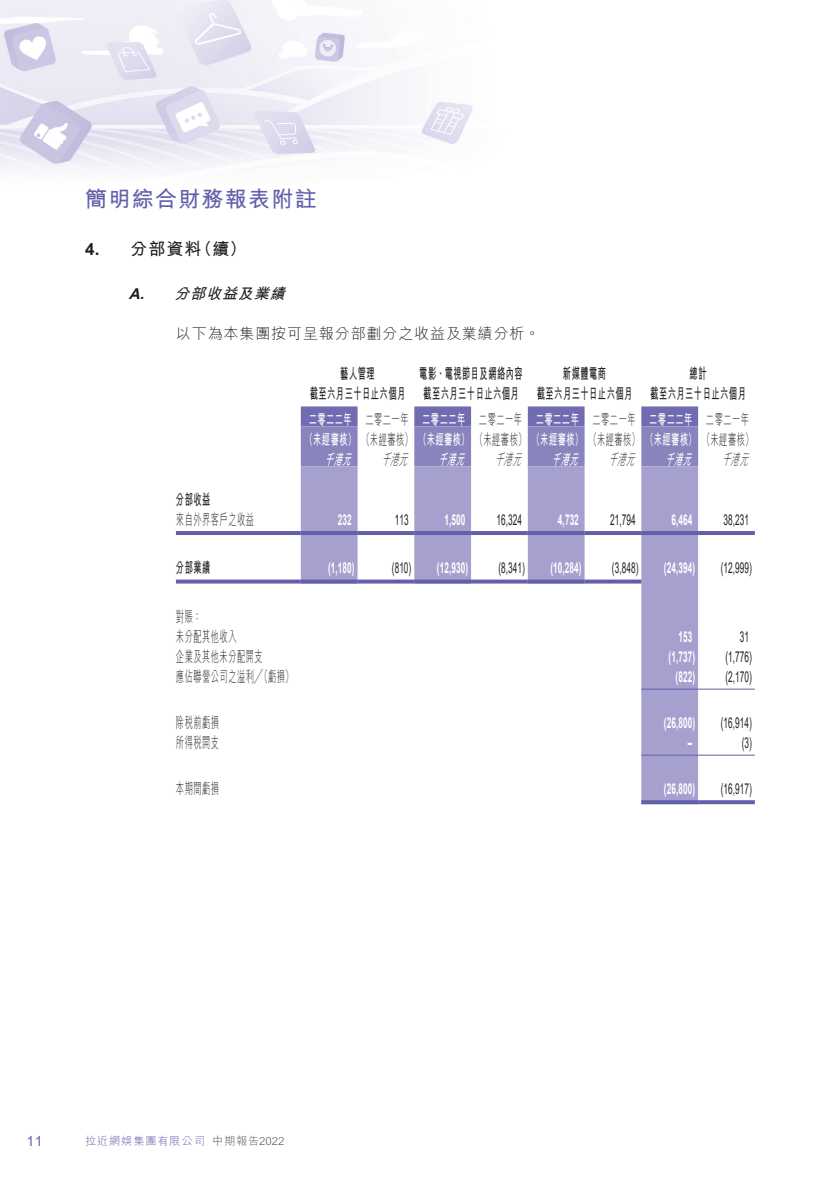
<style>
.page{position:relative;width:840px;height:1191px;background:#fff}
.page>*{position:absolute;margin:0;border:0;box-sizing:border-box;transform-origin:0 0}
.t1{font:700 22px "M Hei HK";letter-spacing:.06em;color:#635faa}
.t2{font:700 17px "M Hei HK";color:#231f20}
.t3{font:700 17px "Arial";color:#231f20}
.t4{font:15px "Arial";letter-spacing:.01em;color:#231f20;scale:.55 1}
.t5{font:700 15px "Arial";letter-spacing:.01em;color:#fff;scale:.55 1}
.t6{font:300 15px "M Hei HK";letter-spacing:.06em;color:#231f20;scale:.55 1}
.t7{font:700 15px "M Hei HK";letter-spacing:.06em;color:#231f20;scale:.55 1}
.t8{font:700 15px "M Hei HK";letter-spacing:.06em;color:#fff;scale:.55 1}
.t9{font:300 15px "M Hei HK";letter-spacing:.06em;color:#231f20}
.t10{font:italic 300 15px "M Hei HK";color:#231f20;scale:.55 1}
.t11{font:italic 700 15px "M Hei HK";color:#fff;scale:.55 1}
.t12{font:italic 700 15px "M Hei HK";color:#231f20}
.t13{font:italic 700 15px "Arial";color:#231f20}
.t14{font:14px "Arial";color:#635faa}
.t15{font:300 11.2px "M Hei HK";letter-spacing:.075em;color:#635faa}
.t16{font:300 11.2px "M Hei HK";letter-spacing:.01em;color:#57585a}
.s1{font-weight:300;color:#231f20}
</style>
<div class="page">
<img style="left:0;top:0;width:755px;height:805px">
<svg style="left:300px;top:406px;width:397px;height:60px"></svg>
<svg style="left:300px;top:466px;width:397px;height:338px"></svg>
<hr style="left:176px;top:531px;width:124px;height:4px;background:#635faa">
<hr style="left:300px;top:531px;width:57px;height:4px;background:#635faa">
<hr style="left:357px;top:531px;width:57px;height:4px;background:#635faa">
<hr style="left:414px;top:531px;width:57px;height:4px;background:#635faa">
<hr style="left:471px;top:531px;width:56px;height:4px;background:#635faa">
<hr style="left:527px;top:531px;width:57px;height:4px;background:#635faa">
<hr style="left:584px;top:531px;width:57px;height:4px;background:#635faa">
<hr style="left:641px;top:531px;width:56px;height:4px;background:#635faa">
<hr style="left:697px;top:531px;width:57px;height:4px;background:#635faa">
<svg style="left:176px;top:579px;width:124px;height:4px"></svg>
<svg style="left:300px;top:579px;width:57px;height:4px"></svg>
<svg style="left:357px;top:579px;width:57px;height:4px"></svg>
<svg style="left:414px;top:579px;width:57px;height:4px"></svg>
<svg style="left:471px;top:579px;width:56px;height:4px"></svg>
<svg style="left:527px;top:579px;width:57px;height:4px"></svg>
<svg style="left:584px;top:579px;width:57px;height:4px"></svg>
<hr style="left:641px;top:688px;width:56px;height:1px;background:#635faa">
<hr style="left:697px;top:688px;width:57px;height:1px;background:#635faa">
<hr style="left:641px;top:754px;width:56px;height:1px;background:#635faa">
<hr style="left:697px;top:754px;width:57px;height:1px;background:#635faa">
<svg style="left:641px;top:800px;width:56px;height:4px"></svg>
<svg style="left:697px;top:800px;width:57px;height:4px"></svg>
<h1 class="t1" style="left:85px;top:183px;width:233px">簡明綜合財務報表附註</h1>
<p class="t2" style="left:195px;top:236px;width:53px">（續(</p>
<p class="t2" style="left:130px;top:236px;width:72px">分部資料</p>
<p class="t3" style="left:85px;top:237px;width:16px">4.</p>
<p class="t13" style="left:129px;top:283px;width:18px">A</p>
<p class="t13" style="left:140px;top:283px;width:11px">.</p>
<p class="t12" style="left:174px;top:282px;width:117px">分部收益及業績</p>
<p class="t9" style="left:176px;top:326px;width:365px">以下為本集團按可呈報分部劃分之收益及業績分析。</p>
<p class="t7" style="left:340px;top:362px;width:64px">藝人管理</p>
<p class="t7" style="left:419px;top:362px;width:190px">電影、電視節目及網絡內容</p>
<p class="t7" style="left:562px;top:362px;width:80px">新媒體電商</p>
<p class="t7" style="left:689px;top:362px;width:32px">總計</p>
<p class="t7" style="left:309px;top:382px;width:175px">截至六月三十日止六個月</p>
<p class="t7" style="left:423px;top:382px;width:175px">截至六月三十日止六個月</p>
<p class="t7" style="left:536px;top:382px;width:175px">截至六月三十日止六個月</p>
<p class="t7" style="left:650px;top:382px;width:175px">截至六月三十日止六個月</p>
<p class="t6" style="left:365px;top:411px;width:80px">二零二一年</p>
<p class="t6" style="left:478px;top:411px;width:80px">二零二一年</p>
<p class="t6" style="left:592px;top:411px;width:80px">二零二一年</p>
<p class="t6" style="left:705px;top:411px;width:80px">二零二一年</p>
<p class="t8" style="left:308px;top:408px;width:80px">二零二二年</p>
<p class="t8" style="left:305px;top:428px;width:816px">（未經審核） <span class="s1">（未經審核）</span> （未經審核） <span class="s1">（未經審核）</span> （未經審核） <span class="s1">（未經審核）</span> （未經審核） <span class="s1">（未經審核(</span></p>
<p class="t10" style="left:721px;top:451px;width:55px">千港元</p>
<p class="t8" style="left:422px;top:408px;width:80px">二零二二年</p>
<p class="t8" style="left:535px;top:408px;width:80px">二零二二年</p>
<p class="t8" style="left:649px;top:408px;width:80px">二零二二年</p>
<p class="t10" style="left:381px;top:451px;width:55px">千港元</p>
<p class="t10" style="left:494px;top:451px;width:55px">千港元</p>
<p class="t10" style="left:608px;top:451px;width:55px">千港元</p>
<p class="t11" style="left:324px;top:448px;width:58px">千港元</p>
<p class="t11" style="left:438px;top:448px;width:58px">千港元</p>
<p class="t11" style="left:551px;top:448px;width:58px">千港元</p>
<p class="t11" style="left:664px;top:448px;width:58px">千港元</p>
<p class="t7" style="left:176px;top:488px;width:64px">分部收益</p>
<p class="t6" style="left:176px;top:511px;width:143px">來自外界客戶之收益</p>
<p class="t5" style="left:338px;top:509px;width:27px">232</p>
<p class="t4" style="left:394px;top:509px;width:27px">113</p>
<p class="t5" style="left:444px;top:509px;width:40px">1,500</p>
<p class="t4" style="left:496px;top:509px;width:48px">16,324</p>
<p class="t5" style="left:557px;top:509px;width:40px">4,732</p>
<p class="t4" style="left:609px;top:509px;width:48px">21,794</p>
<p class="t5" style="left:671px;top:509px;width:40px">6,464</p>
<p class="t4" style="left:723px;top:509px;width:48px">38,231</p>
<p class="t7" style="left:176px;top:557px;width:64px">分部業績</p>
<p class="t6" style="left:176px;top:608px;width:47px">對賬：</p>
<p class="t5" style="left:328px;top:557px;width:50px">)1,180(</p>
<p class="t4" style="left:391px;top:557px;width:37px">)810(</p>
<p class="t5" style="left:436px;top:557px;width:58px">)12,930(</p>
<p class="t4" style="left:498px;top:557px;width:50px">)8,341(</p>
<p class="t5" style="left:550px;top:557px;width:58px">)10,284(</p>
<p class="t4" style="left:611px;top:557px;width:50px">)3,848(</p>
<p class="t5" style="left:663px;top:557px;width:58px">)24,394(</p>
<p class="t4" style="left:720px;top:557px;width:58px">)12,999(</p>
<p class="t6" style="left:176px;top:628px;width:112px">未分配其他收入</p>
<p class="t5" style="left:678px;top:626px;width:27px">153</p>
<p class="t4" style="left:739px;top:626px;width:18px">31</p>
<p class="t6" style="left:176px;top:648px;width:159px">企業及其他未分配開支</p>
<p class="t5" style="left:668px;top:646px;width:50px">)1,737(</p>
<p class="t4" style="left:725px;top:646px;width:50px">)1,776(</p>
<p class="t6" style="left:176px;top:668px;width:215px">應佔聯營公司之溢利╱（虧損(</p>
<p class="t5" style="left:675px;top:666px;width:37px">)822(</p>
<p class="t4" style="left:725px;top:666px;width:50px">)2,170(</p>
<p class="t6" style="left:176px;top:714px;width:80px">除稅前虧損</p>
<p class="t5" style="left:663px;top:712px;width:58px">)26,800(</p>
<p class="t4" style="left:720px;top:712px;width:58px">)16,914(</p>
<p class="t6" style="left:176px;top:734px;width:80px">所得稅開支</p>
<p class="t5" style="left:687px;top:732px;width:10px">–</p>
<p class="t4" style="left:741px;top:732px;width:20px">(3)</p>
<p class="t6" style="left:176px;top:780px;width:80px">本期間虧損</p>
<p class="t5" style="left:663px;top:778px;width:58px">)26,800(</p>
<p class="t4" style="left:720px;top:778px;width:58px">)16,917(</p>
<p class="t14" style="left:26px;top:1131px;width:18px">11</p>
<p class="t15" style="left:85px;top:1135px;width:121px">拉近網娛集團有限公司</p>
<p class="t16" style="left:212px;top:1135px;width:74px">中期報告2022</p>
</div>
